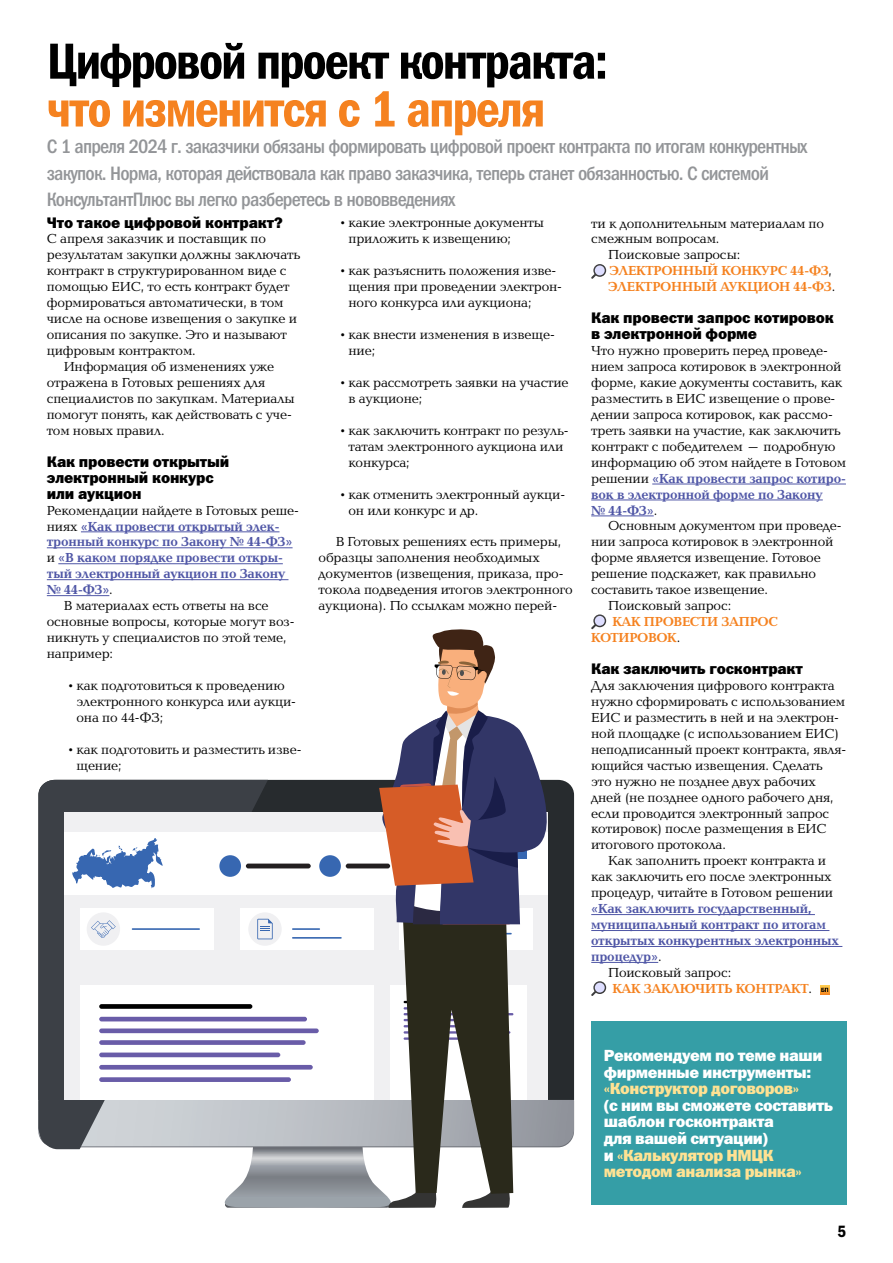
<style>
.page{position:relative;width:893px;height:1263px;background:#fff}
.page>*{position:absolute;margin:0;border:0;box-sizing:border-box;transform-origin:0 0}
.t1{font:51px "Franklin Gothic Demi Cond C";letter-spacing:-.04em;color:#000}
.t2{font:51px "Franklin Gothic Demi Cond C";letter-spacing:-.04em;color:#f58220}
.t3{font:19.5px/26.5px "Franklin Gothic Medi Cond C";letter-spacing:-.04em;color:#939598}
.t4{font:16.5px "Franklin Gothic Demi Cond C";color:#000}
.t5{font:16.2px/16.6px "Franklin Gothic Heavy C";letter-spacing:-.025em;color:#fff}
.t6{font:16.2px "Franklin Gothic Heavy C";letter-spacing:-.025em;color:#ffe293}
.t7{font:15.3px/15.9px "Franklin Gothic Heavy C";letter-spacing:-.01em;color:#000}
.t8{font:13.5px/15.9px "Baltica C";letter-spacing:-.01em;color:#000}
.t9{font:700 13.5px "Baltica C";letter-spacing:-.01em;color:#4f56a6}
.t10{font:700 13.5px/15.9px "Baltica C";letter-spacing:-.01em;color:#f58220}
.s1{font-weight:400;color:#000}
.s2{font-weight:700;color:#4f56a6}
.s3{color:#ffe293}
</style>
<div class="page">
<hr style="left:81px;top:531px;width:198px;height:1px;background:#4f56a6">
<hr style="left:47px;top:547px;width:246px;height:1px;background:#4f56a6">
<hr style="left:58px;top:563px;width:225px;height:1px;background:#4f56a6">
<hr style="left:47px;top:579px;width:241px;height:1px;background:#4f56a6">
<hr style="left:47px;top:595px;width:62px;height:1px;background:#4f56a6">
<hr style="left:652px;top:484px;width:194px;height:1px;background:#4f56a6">
<hr style="left:591px;top:500px;width:232px;height:1px;background:#4f56a6">
<hr style="left:591px;top:516px;width:63px;height:1px;background:#4f56a6">
<hr style="left:591px;top:914px;width:224px;height:1px;background:#4f56a6">
<hr style="left:591px;top:930px;width:238px;height:1px;background:#4f56a6">
<hr style="left:591px;top:946px;width:251px;height:1px;background:#4f56a6">
<hr style="left:591px;top:962px;width:67px;height:1px;background:#4f56a6">
<svg style="left:591px;top:264px;width:15px;height:15px"></svg>
<svg style="left:591px;top:614px;width:15px;height:15px"></svg>
<svg style="left:591px;top:981px;width:15px;height:15px"></svg>
<svg style="left:820px;top:985px;width:9px;height:9px"></svg>
<svg style="left:38px;top:629px;width:536px;height:579px"></svg>
<div style="left:591px;top:1020px;width:255px;height:184px;background:#359ea6"></div>
<h1 class="t1" style="left:47px;top:33px;width:563px">Цифровой проект контракта:</h1>
<h1 class="t2" style="left:47px;top:80px;width:500px">что изменится с 1 апреля</h1>
<p class="t3" style="left:47px;top:133px;width:762px">С 1 апреля 2024 г. заказчики обязаны формировать цифровой проект контракта по итогам конкурентных закупок. Норма, которая действовала как право заказчика, теперь станет обязанностью. С системой<br>КонсультантПлюс вы легко разберетесь в нововведениях</p>
<p class="t7" style="left:47px;top:214px;width:237px">Что такое цифровой контракт?</p>
<p class="t8" style="left:47px;top:232px;width:221px">С апреля заказчик и поставщик по</p>
<p class="t8" style="left:47px;top:248px;width:255px">результатам закупки должны заключать</p>
<p class="t8" style="left:47px;top:263px;width:241px">контракт в структурированном виде с</p>
<p class="t8" style="left:47px;top:279px;width:244px">помощью ЕИС, то есть контракт будет</p>
<p class="t8" style="left:47px;top:295px;width:238px">формироваться автоматически, в том</p>
<p class="t8" style="left:47px;top:311px;width:252px">числе на основе извещения о закупке и</p>
<p class="t8" style="left:47px;top:327px;width:242px">описания по закупке. Это и называют</p>
<p class="t8" style="left:47px;top:343px;width:151px">цифровым контрактом.</p>
<p class="t8" style="left:64px;top:359px;width:212px">Информация об изменениях уже</p>
<p class="t8" style="left:47px;top:375px;width:220px">отражена в Готовых решениях для</p>
<p class="t8" style="left:47px;top:391px;width:249px">специалистов по закупкам. Материалы</p>
<p class="t8" style="left:47px;top:407px;width:247px">помогут понять, как действовать с уче-</p>
<p class="t8" style="left:47px;top:423px;width:119px">том новых правил.</p>
<p class="t7" style="left:47px;top:453px;width:184px">Как провести открытый электронный конкурс или аукцион</p>
<p class="t8" style="left:47px;top:503px;width:254px">Рекомендации найдете в Готовых реше-</p>
<p class="t9" style="left:47px;top:519px;width:234px"><span class="s1">ниях</span> «Как провести открытый элек-</p>
<p class="t9" style="left:47px;top:535px;width:247px">тронный конкурс по Закону № 44-ФЗ»</p>
<p class="t9" style="left:47px;top:551px;width:237px"><span class="s1">и</span> «В каком порядке провести откры-</p>
<p class="t9" style="left:47px;top:567px;width:240px">тый электронный аукцион по Закону</p>
<p class="t9" style="left:47px;top:583px;width:68px">№ 44-ФЗ»<span class="s1">.</span></p>
<p class="t8" style="left:64px;top:598px;width:206px">В материалах есть ответы на все</p>
<p class="t8" style="left:47px;top:614px;width:249px">основные вопросы, которые могут воз-</p>
<p class="t8" style="left:47px;top:630px;width:242px">никнуть у специалистов по этой теме,</p>
<p class="t8" style="left:47px;top:646px;width:68px">например:</p>
<p class="t8" style="left:77px;top:678px;width:221px;text-indent:-11px">• как подготовиться к проведению электронного конкурса или аукци&shy;она по 44-ФЗ;</p>
<p class="t8" style="left:76px;top:742px;width:226px;text-indent:-11px">• как подготовить и разместить изве&shy;щение;</p>
<p class="t8" style="left:349px;top:216px;width:197px;text-indent:-11px">• какие электронные документы приложить к извещению;</p>
<p class="t8" style="left:349px;top:263px;width:215px;text-indent:-11px">• как разъяснить положения изве&shy;щения при проведении электрон&shy;ного конкурса или аукциона;</p>
<p class="t8" style="left:348px;top:327px;width:208px;text-indent:-11px">• как внести изменения в извеще&shy;ние;</p>
<p class="t8" style="left:348px;top:375px;width:222px;text-indent:-11px">• как рассмотреть заявки на участие в аукционе;</p>
<p class="t8" style="left:348px;top:423px;width:221px;text-indent:-11px">• как заключить контракт по резуль&shy;татам электронного аукциона или конкурса;</p>
<p class="t8" style="left:348px;top:487px;width:218px;text-indent:-11px">• как отменить электронный аукци&shy;он или конкурс и др.</p>
<p class="t8" style="left:319px;top:535px;width:256px;text-indent:17px">В Готовых решениях есть примеры, образцы заполнения необходимых документов (извещения, приказа, про&shy;токола подведения итогов электронного аукциона). По ссылкам можно перей-</p>
<p class="t8" style="left:591px;top:216px;width:234px">ти к дополнительным материалам по</p>
<p class="t8" style="left:591px;top:232px;width:130px">смежным вопросам.</p>
<p class="t8" style="left:608px;top:248px;width:134px">Поисковые запросы:</p>
<p class="t10" style="left:609px;top:263px;width:224px">ЭЛЕКТРОННЫЙ КОНКУРС 44-ФЗ<span class="s1">,</span></p>
<p class="t10" style="left:608px;top:279px;width:228px">ЭЛЕКТРОННЫЙ АУКЦИОН 44-ФЗ<span class="s1">.</span></p>
<p class="t7" style="left:591px;top:310px;width:244px">Как провести запрос котировок в электронной форме</p>
<p class="t8" style="left:591px;top:343px;width:257px">Что нужно проверить перед проведе&shy;нием запроса котировок в электронной форме, какие документы составить, как разместить в ЕИС извещение о прове&shy;дении запроса котировок, как рассмо&shy;треть заявки на участие, как заключить контракт с победителем – подробную информацию об этом найдете в Готовом решении <span class="s2">«Как провести запрос котиро&shy;вок в электронной форме по Закону<br>№ 44-ФЗ»</span>.</p>
<p class="t8" style="left:608px;top:519px;width:235px">Основным документом при проведе-</p>
<p class="t8" style="left:591px;top:535px;width:244px">нии запроса котировок в электронной</p>
<p class="t8" style="left:591px;top:550px;width:231px">форме является извещение. Готовое</p>
<p class="t8" style="left:591px;top:566px;width:227px">решение подскажет, как правильно</p>
<p class="t8" style="left:591px;top:582px;width:178px">составить такое извещение.</p>
<p class="t8" style="left:608px;top:598px;width:125px">Поисковый запрос:</p>
<p class="t10" style="left:591px;top:614px;width:188px;text-indent:21px">КАК ПРОВЕСТИ ЗАПРОС<br>КОТИРОВОК<span class="s1">.</span></p>
<p class="t7" style="left:591px;top:660px;width:213px">Как заключить госконтракт</p>
<p class="t8" style="left:591px;top:678px;width:245px">Для заключения цифрового контракта</p>
<p class="t8" style="left:591px;top:694px;width:255px">нужно сформировать с использованием</p>
<p class="t8" style="left:591px;top:710px;width:249px">ЕИС и разместить в ней и на электрон-</p>
<p class="t8" style="left:591px;top:726px;width:249px">ной площадке (с использованием ЕИС)</p>
<p class="t8" style="left:591px;top:742px;width:257px">неподписанный проект контракта, явля-</p>
<p class="t8" style="left:591px;top:758px;width:233px">ющийся частью извещения. Сделать</p>
<p class="t8" style="left:591px;top:774px;width:226px">это нужно не позднее двух рабочих</p>
<p class="t8" style="left:591px;top:790px;width:244px">дней (не позднее одного рабочего дня,</p>
<p class="t8" style="left:591px;top:806px;width:240px">если проводится электронный запрос</p>
<p class="t8" style="left:591px;top:822px;width:237px">котировок) после размещения в ЕИС</p>
<p class="t8" style="left:591px;top:837px;width:136px">итогового протокола.</p>
<p class="t8" style="left:608px;top:853px;width:219px">Как заполнить проект контракта и</p>
<p class="t8" style="left:591px;top:869px;width:242px">как заключить его после электронных</p>
<p class="t8" style="left:591px;top:885px;width:244px">процедур, читайте в Готовом решении</p>
<p class="t9" style="left:591px;top:901px;width:222px">«Как заключить государственный,</p>
<p class="t9" style="left:591px;top:917px;width:236px">муниципальный контракт по итогам</p>
<p class="t9" style="left:591px;top:933px;width:249px">открытых конкурентных электронных</p>
<p class="t9" style="left:591px;top:949px;width:72px">процедур»<span class="s1">.</span></p>
<p class="t8" style="left:608px;top:965px;width:125px">Поисковый запрос:</p>
<p class="t10" style="left:612px;top:981px;width:201px">КАК ЗАКЛЮЧИТЬ КОНТРАКТ<span class="s1">.</span></p>
<p class="t5" style="left:604px;top:1047px;width:220px">Рекомендуем по теме наши фирменные инструменты:</p>
<p class="t6" style="left:604px;top:1079px;width:197px">«Конструктор договоров»</p>
<p class="t5" style="left:604px;top:1096px;width:231px">(с ним вы сможете составить шаблон госконтракта<br>для вашей ситуации)<br>и <span class="s3">«Калькулятор НМЦК методом анализа рынка»</span></p>
<p class="t4" style="left:837px;top:1222px;width:10px">5</p>
</div>
